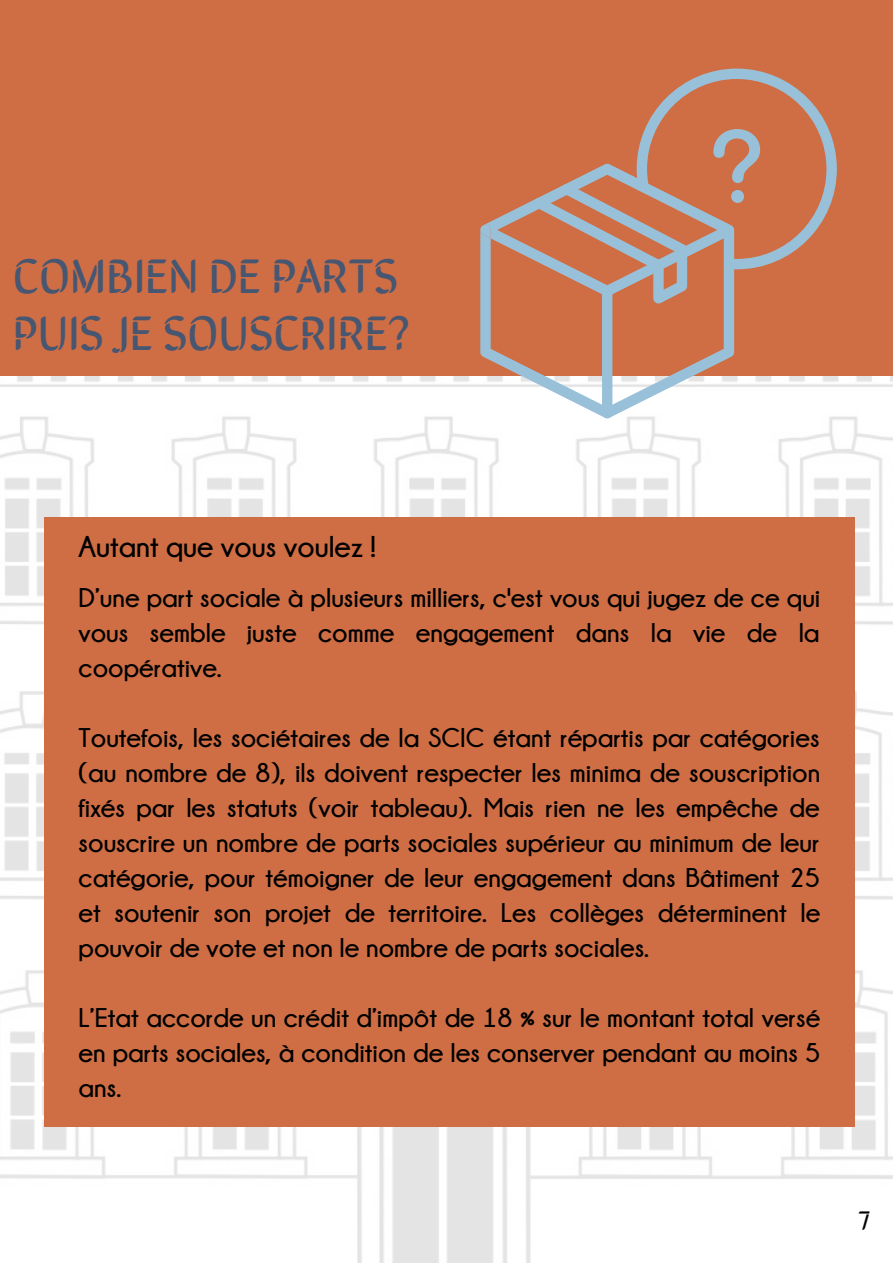
<style>
.page{position:relative;width:893px;height:1264px;background:#fff}
.page>*{position:absolute;margin:0;border:0;box-sizing:border-box;transform-origin:0 0}
.t1{font:48.75px "Sirin Stencil";color:#475671}
.t2{font:700 30px "Champagne Limousines";color:#000}
.t3{font:700 27px/35px "Champagne Limousines";color:#000;text-align:justify}
.t4{font:27px "Sirin Stencil";color:#000}
</style>
<div class="page">
<img style="left:0;top:376px;width:892px;height:886px">
<div style="left:0;top:0;width:892px;height:376px;background:#cf6e44"></div>
<div style="left:44px;top:517px;width:810px;height:609px;background:#cf6e44"></div>
<svg style="left:480px;top:69px;width:356px;height:349px"></svg>
<svg style="left:731px;top:225px;width:4px;height:5px"></svg>
<svg style="left:480px;top:225px;width:10px;height:13px"></svg>
<svg style="left:713px;top:129px;width:47px;height:74px"></svg>
<p class="t1" style="left:13px;top:236px;width:387px">COMBIEN DE PARTS</p>
<p class="t1" style="left:13px;top:293px;width:397px">PUIS JE SOUSCRIRE?</p>
<p class="t2" style="left:79px;top:530px;width:299px">Autant que vous voulez !</p>
<p class="t3" style="left:79px;top:579px;width:743px">D’une part sociale à plusieurs milliers, c'est vous qui jugez de ce qui vous semble juste comme engagement dans la vie de la coopérative.</p>
<p class="t3" style="left:79px;top:719px;width:743px">Toutefois, les sociétaires de la SCIC étant répartis par catégories (au nombre de 8), ils doivent respecter les minima de souscription fixés par les statuts (voir tableau). Mais rien ne les empêche de souscrire un nombre de parts sociales supérieur au minimum de leur catégorie, pour témoigner de leur engagement dans Bâtiment 25 et soutenir son projet de territoire. Les collèges déterminent le pouvoir de vote et non le nombre de parts sociales.</p>
<p class="t3" style="left:79px;top:999px;width:743px">L’Etat accorde un crédit d’impôt de 18 % sur le montant total versé en parts sociales, à condition de les conserver pendant au moins 5 ans.</p>
<p class="t4" style="left:859px;top:1198px;width:12px">7</p>
</div>
